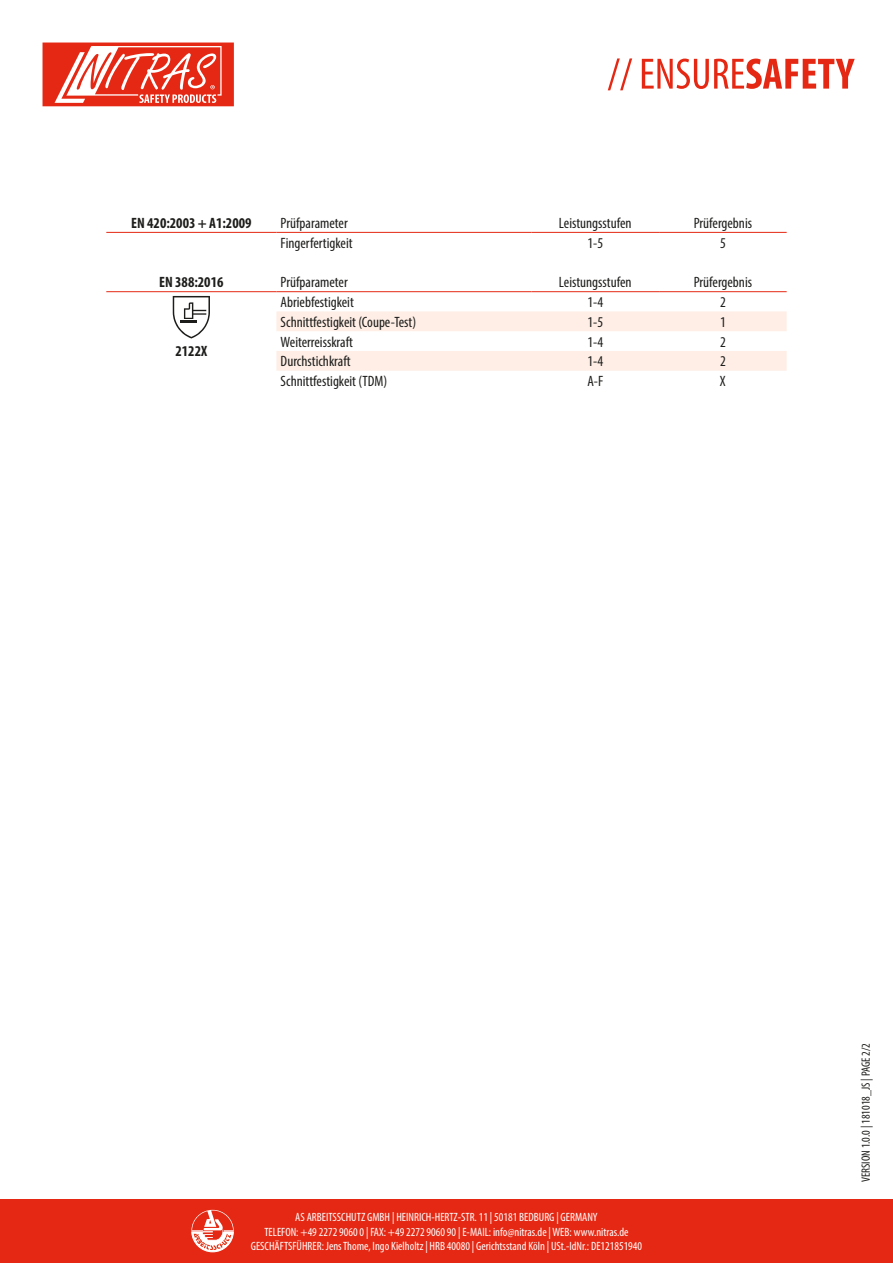
<style>
.page{position:relative;width:893px;height:1263px;background:#fff}
.page>*{position:absolute;margin:0;border:0;box-sizing:border-box;transform-origin:0 0}
.t1{font:condensed 15px "Myriad Pro";color:#1d1d1b}
.t2{font:700 condensed 15px "Myriad Pro";color:#1d1d1b}
.t3{font:condensed 12px/14.4px "Myriad Pro";color:#fff;text-align:center}
.t4{font:condensed 12px "Myriad Pro";color:#1d1d1b}
</style>
<div class="page">
<div style="left:0;top:1199px;width:893px;height:64px;background:#e52813"></div>
<svg style="left:608px;top:58px;width:247px;height:32px"></svg>
<svg style="left:191px;top:1210px;width:43px;height:42px"></svg>
<svg style="left:43px;top:43px;width:191px;height:63px"></svg>
<hr style="left:106px;top:232px;width:170px;height:1px;background:#e52813">
<hr style="left:276px;top:232px;width:255px;height:1px;background:#e52813">
<hr style="left:531px;top:232px;width:128px;height:1px;background:#e52813">
<hr style="left:659px;top:232px;width:128px;height:1px;background:#e52813">
<svg style="left:276px;top:311px;width:511px;height:60px"></svg>
<hr style="left:106px;top:291px;width:170px;height:1px;background:#e52813">
<hr style="left:276px;top:291px;width:255px;height:1px;background:#e52813">
<hr style="left:531px;top:291px;width:128px;height:1px;background:#e52813">
<hr style="left:659px;top:291px;width:128px;height:1px;background:#e52813">
<svg style="left:173px;top:296px;width:37px;height:42px"></svg>
<p class="t2" style="left:131px;top:214px;width:122px">EN 420:2003 + A1:2009</p>
<p class="t1" style="left:281px;top:214px;width:69px">Prüfparameter</p>
<p class="t1" style="left:559px;top:214px;width:74px">Leistungsstufen</p>
<p class="t1" style="left:694px;top:214px;width:60px">Prüfergebnis</p>
<p class="t1" style="left:281px;top:234px;width:73px">Fingerfertigkeit</p>
<p class="t1" style="left:587px;top:234px;width:17px">1-5</p>
<p class="t1" style="left:720px;top:234px;width:7px">5</p>
<p class="t2" style="left:159px;top:273px;width:66px">EN 388:2016</p>
<p class="t1" style="left:281px;top:273px;width:69px">Prüfparameter</p>
<p class="t1" style="left:559px;top:273px;width:74px">Leistungsstufen</p>
<p class="t1" style="left:694px;top:273px;width:60px">Prüfergebnis</p>
<p class="t2" style="left:176px;top:342px;width:33px">2122X</p>
<p class="t1" style="left:281px;top:293px;width:75px">Abriebfestigkeit</p>
<p class="t1" style="left:587px;top:293px;width:17px">1-4</p>
<p class="t1" style="left:720px;top:293px;width:7px">2</p>
<p class="t1" style="left:281px;top:313px;width:137px">Schnittfestigkeit (Coupe-Test)</p>
<p class="t1" style="left:587px;top:313px;width:17px">1-5</p>
<p class="t1" style="left:720px;top:313px;width:7px">1</p>
<p class="t1" style="left:281px;top:333px;width:74px">Weiterreisskraft</p>
<p class="t1" style="left:587px;top:333px;width:17px">1-4</p>
<p class="t1" style="left:720px;top:333px;width:7px">2</p>
<p class="t1" style="left:281px;top:352px;width:72px">Durchstichkraft</p>
<p class="t1" style="left:587px;top:352px;width:17px">1-4</p>
<p class="t1" style="left:720px;top:352px;width:7px">2</p>
<p class="t1" style="left:281px;top:372px;width:108px">Schnittfestigkeit (TDM)</p>
<p class="t1" style="left:587px;top:372px;width:17px">A-F</p>
<p class="t1" style="left:720px;top:372px;width:7px">X</p>
<p class="t3" style="left:251px;top:1210px;width:393px">AS ARBEITSSCHUTZ GMBH | HEINRICH-HERTZ-STR. 11 | 50181 BEDBURG | GERMANY<br>TELEFON: +49 2272 9060 0 | FAX: +49 2272 9060 90 | E-MAIL: info@nitras.de | WEB: www.nitras.de<br>GESCHÄFTSFÜHRER: Jens Thome, Ingo Kielholtz | HRB 40080 | Gerichtsstand Köln | USt.-IdNr.: DE121851940</p>
<p class="t4" style="left:859px;top:1182px;width:140px;rotate:-90deg">VERSION 1.0.0 | 181018_JS | PAGE 2/2</p>
</div>
